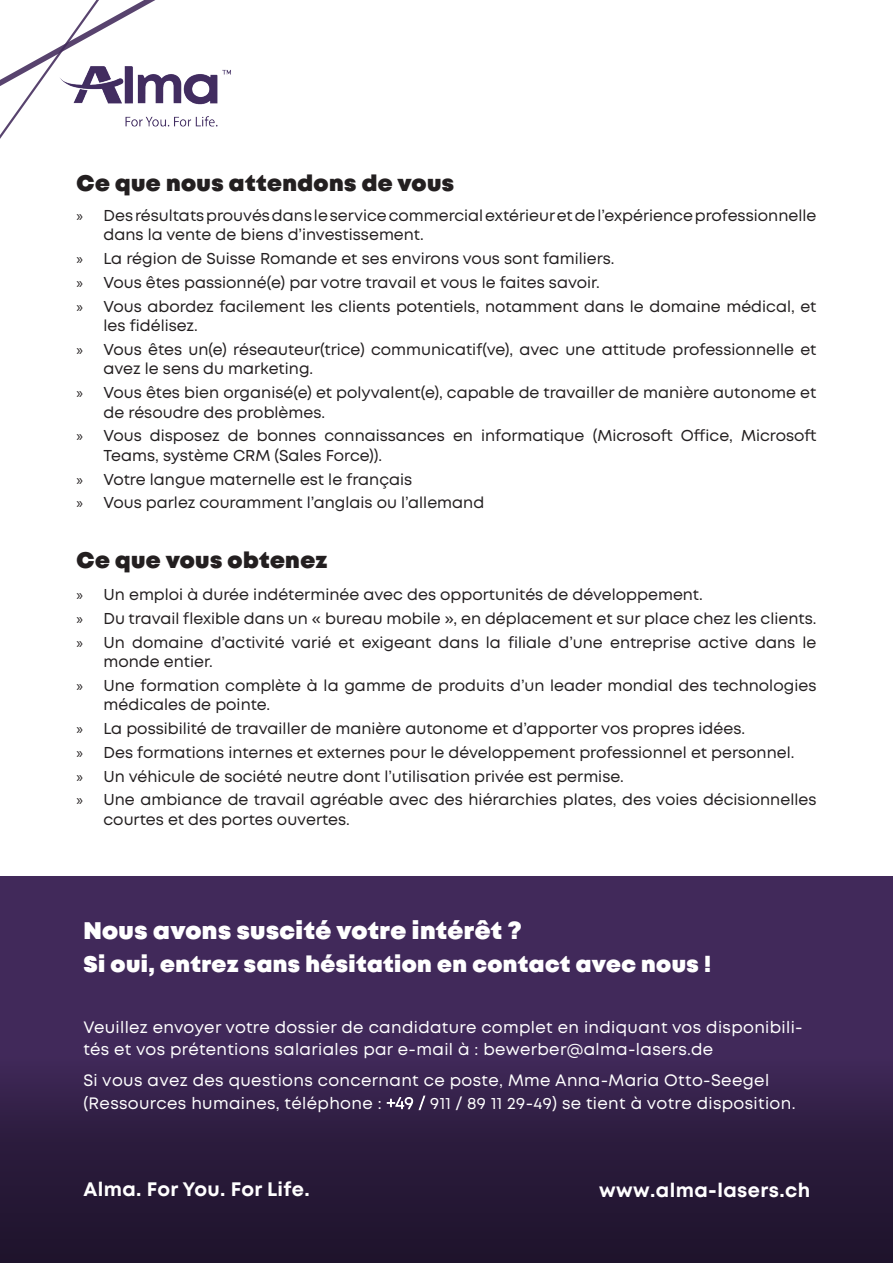
<style>
.page{position:relative;width:893px;height:1263px;background:#fff}
.page>*{position:absolute;margin:0;border:0;box-sizing:border-box;transform-origin:0 0}
.t1{font:900 24px "Mont";letter-spacing:.02em;color:#fff}
.t2{font:900 22.5px "Mont";letter-spacing:.02em;color:#fff}
.t3{font:900 22.5px "Mont";letter-spacing:.02em;color:#231f20}
.t4{font:700 19.5px "Mont";letter-spacing:.02em;color:#fff}
.t5{font:16.5px/22.5px "Mont";letter-spacing:.02em;color:#fff}
.t6{font:15.75px/23.7px "Mont";color:#231f20}
.s1{font-family:"Myriad Pro"}
.s2{font-weight:300}
</style>
<div class="page">
<div style="left:0;top:875px;width:893px;height:388px;background:linear-gradient(to bottom,#4a2f67,#21152f)"></div>
<svg style="left:0;top:0;width:231px;height:139px"></svg>
<h2 class="t3" style="left:77px;top:168px;width:379px">Ce que nous attendons de vous</h2>
<p class="t6" style="left:104px;top:206px;width:714px;line-height:19.5px;text-indent:-27px"><span class="s1">»</span> Des résultats prouvés dans le service commercial extérieur et de l’expérience professionnelle dans la vente de biens d’investissement.</p>
<p class="t6" style="left:77px;top:247px;width:741px"><span class="s1">»</span> La région de Suisse Romande et ses environs vous sont familiers.<br><span class="s1">»</span> Vous êtes passionné(e) par votre travail et vous le faites savoir.<br><span class="s1">»</span> Vous abordez facilement les clients potentiels, notamment dans le domaine médical, et</p>
<p class="t6" style="left:77px;top:314px;width:741px;text-indent:27px">les fidélisez.<br><span class="s1">»</span> Vous êtes un(e) réseauteur(trice) communicatif(ve), avec une attitude professionnelle et</p>
<p class="t6" style="left:77px;top:357px;width:741px;text-indent:27px">avez le sens du marketing.<br><span class="s1">»</span> Vous êtes bien organisé(e) et polyvalent(e), capable de travailler de manière autonome et</p>
<p class="t6" style="left:77px;top:400px;width:741px;text-indent:27px">de résoudre des problèmes.<br><span class="s1">»</span> Vous disposez de bonnes connaissances en informatique (Microsoft Office, Microsoft</p>
<p class="t6" style="left:77px;top:444px;width:409px;text-indent:27px">Teams, système CRM (Sales Force)).<br><span class="s1">»</span> Votre langue maternelle est le français<br><span class="s1">»</span> Vous parlez couramment l’anglais ou l’allemand</p>
<h2 class="t3" style="left:77px;top:545px;width:252px">Ce que vous obtenez</h2>
<p class="t6" style="left:77px;top:583px;width:741px"><span class="s1">»</span> Un emploi à durée indéterminée avec des opportunités de développement.<br><span class="s1">»</span> Du travail flexible dans un « bureau mobile », en déplacement et sur place chez les clients. <span class="s1">»</span> Un domaine d’activité varié et exigeant dans la filiale d’une entreprise active dans le</p>
<p class="t6" style="left:77px;top:650px;width:741px;text-indent:27px">monde entier.<br><span class="s1">»</span> Une formation complète à la gamme de produits d’un leader mondial des technologies</p>
<p class="t6" style="left:77px;top:693px;width:741px;text-indent:27px">médicales de pointe.<br><span class="s1">»</span> La possibilité de travailler de manière autonome et d’apporter vos propres idées.<br><span class="s1">»</span> Des formations internes et externes pour le développement professionnel et personnel.<br><span class="s1">»</span> Un véhicule de société neutre dont l’utilisation privée est permise.<br><span class="s1">»</span> Une ambiance de travail agréable avec des hiérarchies plates, des voies décisionnelles</p>
<p class="t6" style="left:104px;top:808px;width:248px">courtes et des portes ouvertes.</p>
<h1 class="t1" style="left:83px;top:914px;width:440px">Nous avons suscité votre intérêt ?</h1>
<h2 class="t2" style="left:83px;top:949px;width:629px">Si oui, entrez sans hésitation en contact avec nous !</h2>
<p class="t5" style="left:83px;top:1016px;width:721px">Veuillez envoyer votre dossier de candidature complet en indiquant vos disponibili&shy;tés et vos prétentions salariales par e-mail à : bewerber@alma-lasers.de</p>
<p class="t5" style="left:83px;top:1069px;width:714px">Si vous avez des questions concernant ce poste, Mme Anna-Maria Otto-Seegel (Ressources humaines, téléphone : <span class="s2">+49 /</span> 911 / 89 11 29-49) se tient à votre disposition.</p>
<p class="t4" style="left:83px;top:1177px;width:228px">Alma. For You. For Life.</p>
<p class="t4" style="left:599px;top:1178px;width:213px">www.alma-lasers.ch</p>
</div>
